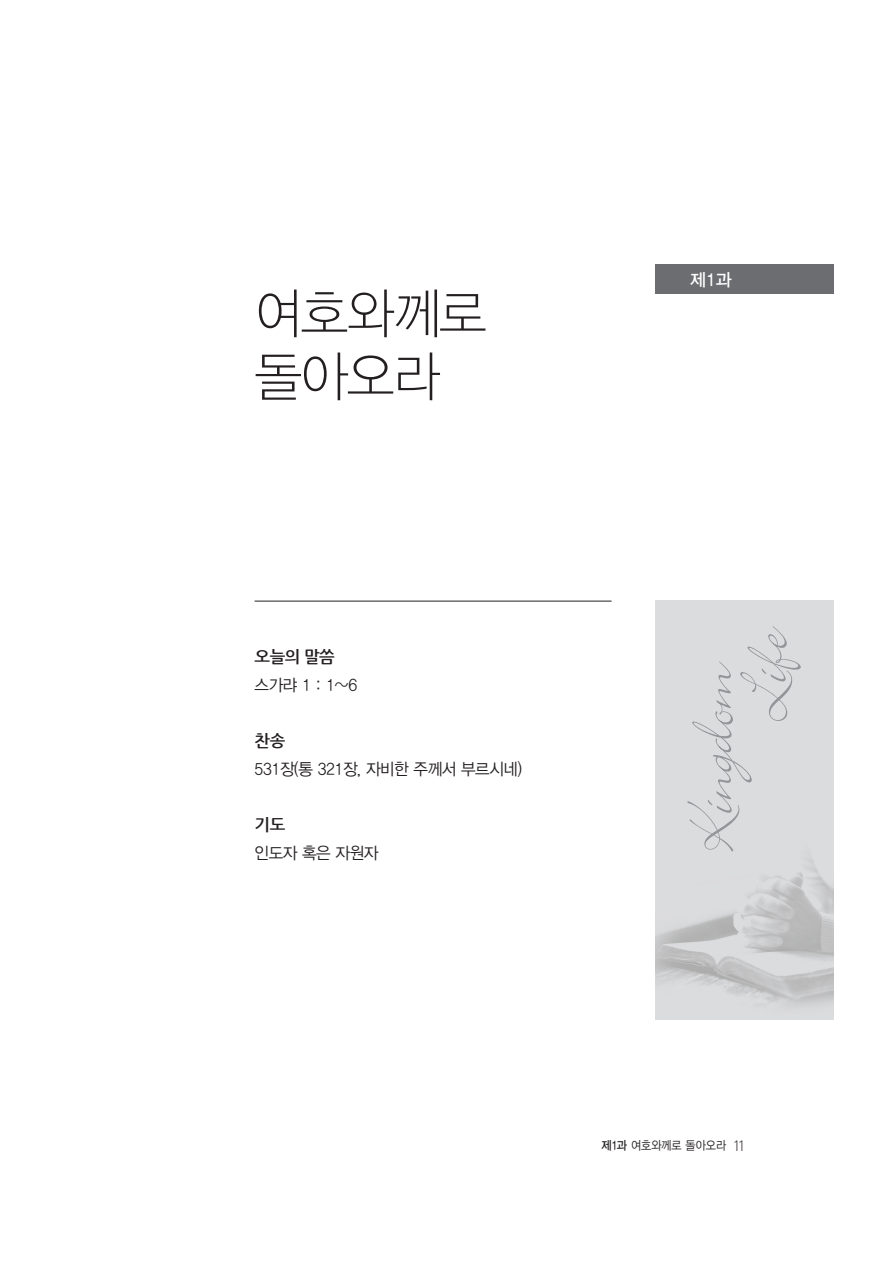
<style>
.page{position:relative;width:883px;height:1265px;background:#fff}
.page>*{position:absolute;margin:0;border:0;box-sizing:border-box;transform-origin:0 0}
.t1{font:54.25px/63px "YDIYGO310";letter-spacing:-.025em;color:#231f20;scale:.95 1}
.t2{font:17.5px "YDIYGO330";color:#fff}
.t3{font:16.62px "YDIYGO320";letter-spacing:-.025em;color:#231f20;scale:.95 1}
.t4{font:700 16.62px "Nanum Gothic";letter-spacing:-.03em;color:#231f20}
.t5{font:12.25px "YDIYGO320";color:#231f20;scale:.9 1}
.s1{font-family:"YDIYGO330"}
.s2{font-family:"Yoon Gothic Pro 720";font-size:14.88px}
</style>
<div class="page">
<div style="left:655px;top:265px;width:178px;height:29px;background:#6c6d70"></div>
<hr style="left:255px;top:601px;width:357px;height:1px;background:#231f20">
<img style="left:655px;top:601px;width:178px;height:419px">
<svg style="left:687px;top:626px;width:114px;height:226px"></svg>
<h1 class="t1" style="left:255px;top:283px;width:246px">여호와께로 돌아오라</h1>
<p class="t4" style="left:255px;top:649px;width:82px">오늘의 말씀</p>
<p class="t3" style="left:255px;top:676px;width:110px">스가랴 1：1~6</p>
<p class="t4" style="left:255px;top:733px;width:32px">찬송</p>
<p class="t3" style="left:255px;top:760px;width:283px">531장(통 321장, 자비한 주께서 부르시네)</p>
<p class="t4" style="left:255px;top:817px;width:32px">기도</p>
<p class="t3" style="left:255px;top:844px;width:132px">인도자 혹은 자원자</p>
<p class="t2" style="left:690px;top:270px;width:43px">제1과</p>
<p class="t5" style="left:602px;top:1139px;width:160px"><span class="s1">제1과</span> 여호와께로 돌아오라 <span class="s2">11</span></p>
</div>
